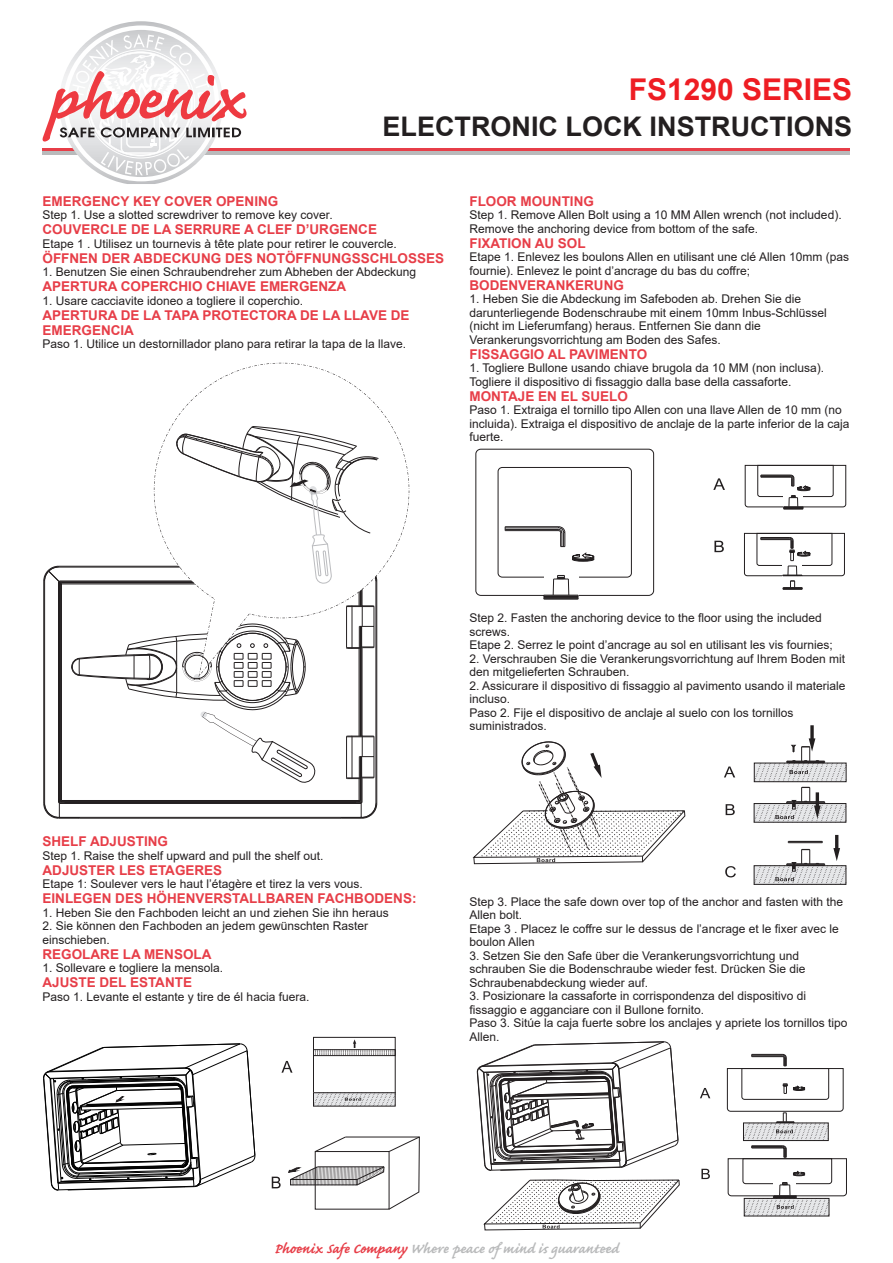
<style>
.page{position:relative;width:893px;height:1263px;background:#fff}
.page>*{position:absolute;margin:0;border:0;box-sizing:border-box;transform-origin:0 0}
.t1{font:700 30px "Arial";color:#ee1d23}
.t2{font:700 27px "Arial";color:#231f20}
.t3{font:700 18px "Caflisch Script Pro";color:#b9babb}
.t4{font:700 13.5px/15px "Arial";color:#e73e48}
.t5{font:12px/13.5px "Arial";color:#231f20}
.s1{color:#e73e48}
</style>
<div class="page">
<svg style="left:713px;top:478px;width:12px;height:12px"></svg>
<svg style="left:714px;top:541px;width:10px;height:11px"></svg>
<div style="left:476px;top:449px;width:178px;height:147px;border:1px solid #231f20;border-radius:5px"></div>
<div style="left:498px;top:467px;width:134px;height:110px;border:1px solid #231f20;border-radius:4px"></div>
<div style="left:544px;top:573px;width:34px;height:29px;background:#fff"></div>
<hr style="left:544px;top:599px;width:34px;height:1px;background:#231f20">
<hr style="left:544px;top:598px;width:34px;height:1px;background:#231f20">
<hr style="left:544px;top:597px;width:34px;height:1px;background:#231f20">
<hr style="left:544px;top:596px;width:34px;height:1px;background:#231f20">
<hr style="left:544px;top:595px;width:34px;height:1px;background:#231f20">
<svg style="left:553px;top:575px;width:17px;height:21px"></svg>
<hr style="left:505px;top:530px;width:53px;height:1px;background:#231f20">
<hr style="left:505px;top:529px;width:53px;height:1px;background:#231f20">
<hr style="left:505px;top:528px;width:53px;height:1px;background:#231f20">
<hr style="left:505px;top:526px;width:53px;height:1px;background:#231f20">
<svg style="left:558px;top:526px;width:8px;height:21px"></svg>
<svg style="left:744px;top:533px;width:101px;height:57px"></svg>
<svg style="left:745px;top:465px;width:101px;height:45px"></svg>
<svg style="left:572px;top:553px;width:22px;height:8px"></svg>
<svg style="left:724px;top:766px;width:11px;height:11px"></svg>
<svg style="left:726px;top:804px;width:9px;height:11px"></svg>
<svg style="left:753px;top:725px;width:94px;height:98px"></svg>
<svg style="left:725px;top:866px;width:11px;height:11px"></svg>
<svg style="left:753px;top:835px;width:93px;height:50px"></svg>
<svg style="left:473px;top:742px;width:212px;height:122px"></svg>
<svg style="left:700px;top:1088px;width:10px;height:10px"></svg>
<svg style="left:701px;top:1169px;width:9px;height:10px"></svg>
<svg style="left:483px;top:1179px;width:197px;height:51px"></svg>
<svg style="left:727px;top:1054px;width:120px;height:162px"></svg>
<svg style="left:477px;top:1041px;width:202px;height:129px"></svg>
<svg style="left:171px;top:363px;width:238px;height:210px"></svg>
<svg style="left:44px;top:426px;width:335px;height:393px"></svg>
<svg style="left:43px;top:1043px;width:213px;height:147px"></svg>
<div style="left:313px;top:1037px;width:82px;height:56px;border:1px solid #231f20"></div>
<div style="left:313px;top:1049px;width:82px;height:7px;border:1px solid #231f20"></div>
<svg style="left:313px;top:1092px;width:83px;height:15px"></svg>
<svg style="left:288px;top:1136px;width:132px;height:74px"></svg>
<svg style="left:281px;top:1061px;width:11px;height:12px"></svg>
<svg style="left:272px;top:1176px;width:9px;height:12px"></svg>
<svg style="left:315px;top:1039px;width:81px;height:16px"></svg>
<svg style="left:247px;top:148px;width:603px;height:4px;background:#db5d64"></svg>
<hr style="left:43px;top:152px;width:807px;height:3px;background:#b9babb">
<svg style="left:42px;top:21px;width:205px;height:163px"></svg>
<h1 class="t1" style="left:629px;top:69px;width:225px">FS1290 SERIES</h1>
<h2 class="t2" style="left:383px;top:108px;width:471px">ELECTRONIC LOCK INSTRUCTIONS</h2>
<p class="t4" style="left:43px;top:194px;width:237px">EMERGENCY KEY COVER OPENING</p>
<p class="t5" style="left:43px;top:208px;width:292px">Step 1. Use a slotted screwdriver to remove key cover.</p>
<p class="t4" style="left:43px;top:222px;width:336px">COUVERCLE DE LA SERRURE A CLEF D’URGENCE</p>
<p class="t5" style="left:43px;top:237px;width:356px">Etape 1 . Utilisez un tournevis à tête plate pour retirer le couvercle.</p>
<p class="t4" style="left:43px;top:251px;width:403px">ÖFFNEN DER ABDECKUNG DES NOTÖFFNUNGSSCHLOSSES</p>
<p class="t5" style="left:43px;top:265px;width:375px">1. Benutzen Sie einen Schraubendreher zum Abheben der Abdeckung</p>
<p class="t4" style="left:43px;top:279px;width:305px">APERTURA COPERCHIO CHIAVE EMERGENZA</p>
<p class="t5" style="left:43px;top:294px;width:262px">1. Usare cacciavite idoneo a togliere il coperchio.</p>
<p class="t4" style="left:43px;top:308px;width:369px">APERTURA DE LA TAPA PROTECTORA DE LA LLAVE DE<br>EMERGENCIA</p>
<p class="t5" style="left:43px;top:337px;width:365px">Paso 1. Utilice un destornillador plano para retirar la tapa de la llave.</p>
<p class="t4" style="left:469px;top:194px;width:126px">FLOOR MOUNTING</p>
<p class="t5" style="left:469px;top:208px;width:374px">Step 1. Remove Allen Bolt using a 10 MM Allen wrench (not included).<br>Remove the anchoring device from bottom of the safe.</p>
<p class="t4" style="left:469px;top:236px;width:118px">FIXATION AU SOL</p>
<p class="t5" style="left:469px;top:250px;width:381px">Etape 1. Enlevez les boulons Allen en utilisant une clé Allen 10mm (pas fournie). Enlevez le point d’ancrage du bas du coffre;</p>
<p class="t4" style="left:469px;top:278px;width:156px">BODENVERANKERUNG</p>
<p class="t5" style="left:469px;top:292px;width:359px">1. Heben Sie die Abdeckung im Safeboden ab. Drehen Sie die darunterliegende Bodenschraube mit einem 10mm Inbus-Schlüssel (nicht im Lieferumfang) heraus. Entfernen Sie dann die Verankerungsvorrichtung am Boden des Safes.</p>
<p class="t4" style="left:469px;top:347px;width:179px">FISSAGGIO AL PAVIMENTO</p>
<p class="t5" style="left:469px;top:361px;width:356px">1. Togliere Bullone usando chiave brugola da 10 MM (non inclusa).<br>Togliere il dispositivo di fissaggio dalla base della cassaforte.</p>
<p class="t4" style="left:469px;top:389px;width:160px">MONTAJE EN EL SUELO</p>
<p class="t5" style="left:469px;top:403px;width:382px">Paso 1. Extraiga el tornillo tipo Allen con una llave Allen de 10 mm (no incluida). Extraiga el dispositivo de anclaje de la parte inferior de la caja fuerte.</p>
<p class="t4" style="left:43px;top:834px;width:127px">SHELF ADJUSTING</p>
<p class="t5" style="left:43px;top:849px;width:282px">Step 1. Raise the shelf upward and pull the shelf out.</p>
<p class="t4" style="left:43px;top:863px;width:181px">ADJUSTER LES ETAGERES</p>
<p class="t5" style="left:43px;top:877px;width:322px">Etape 1: Soulever vers le haut l’étagère et tirez la vers vous.</p>
<p class="t4" style="left:43px;top:891px;width:376px">EINLEGEN DES HÖHENVERSTALLBAREN FACHBODENS:</p>
<p class="t5" style="left:43px;top:906px;width:348px">1. Heben Sie den Fachboden leicht an und ziehen Sie ihn heraus</p>
<p class="t5" style="left:43px;top:919px;width:327px">2. Sie können den Fachboden an jedem gewünschten Raster einschieben.</p>
<p class="t4" style="left:43px;top:947px;width:171px">REGOLARE LA MENSOLA</p>
<p class="t5" style="left:43px;top:961px;width:182px">1. Sollevare e togliere la mensola.</p>
<p class="t4" style="left:43px;top:975px;width:151px">AJUSTE DEL ESTANTE</p>
<p class="t5" style="left:43px;top:990px;width:268px">Paso 1. Levante el estante y tire de él hacia fuera.</p>
<p class="t5" style="left:469px;top:611px;width:365px">Step 2. Fasten the anchoring device to the floor using the included screws.<br>Etape 2. Serrez le point d’ancrage au sol en utilisant les vis fournies;</p>
<p class="t5" style="left:469px;top:652px;width:377px">2. Verschrauben Sie die Verankerungsvorrichtung auf Ihrem Boden mit den mitgelieferten Schrauben.</p>
<p class="t5" style="left:469px;top:679px;width:378px">2. Assicurare il dispositivo di fissaggio al pavimento usando il materiale incluso.<br>Paso 2. Fije el dispositivo de anclaje al suelo con los tornillos suministrados.</p>
<p class="t5" style="left:469px;top:894px;width:375px">Step 3. Place the safe down over top of the anchor and fasten with the Allen bolt.<br>Etape 3 . Placez le coffre sur le dessus de l’ancrage et le fixer avec le boulon Allen</p>
<p class="t5" style="left:469px;top:948px;width:338px">3. Setzen Sie den Safe über die Verankerungsvorrichtung und schrauben Sie die Bodenschraube wieder fest. Drücken Sie die<br>Schraubenabdeckung wieder auf.</p>
<p class="t5" style="left:469px;top:989px;width:380px">3. Posizionare la cassaforte in corrispondenza del dispositivo di fissaggio e agganciare con il Bullone fornito.<br>Paso 3. Sitúe la caja fuerte sobre los anclajes y apriete los tornillos tipo Allen.</p>
<h3 class="t3" style="left:274px;top:1239px;width:346px"><span class="s1">Phoenix Safe Company</span> Where peace of mind is guaranteed</h3>
</div>
